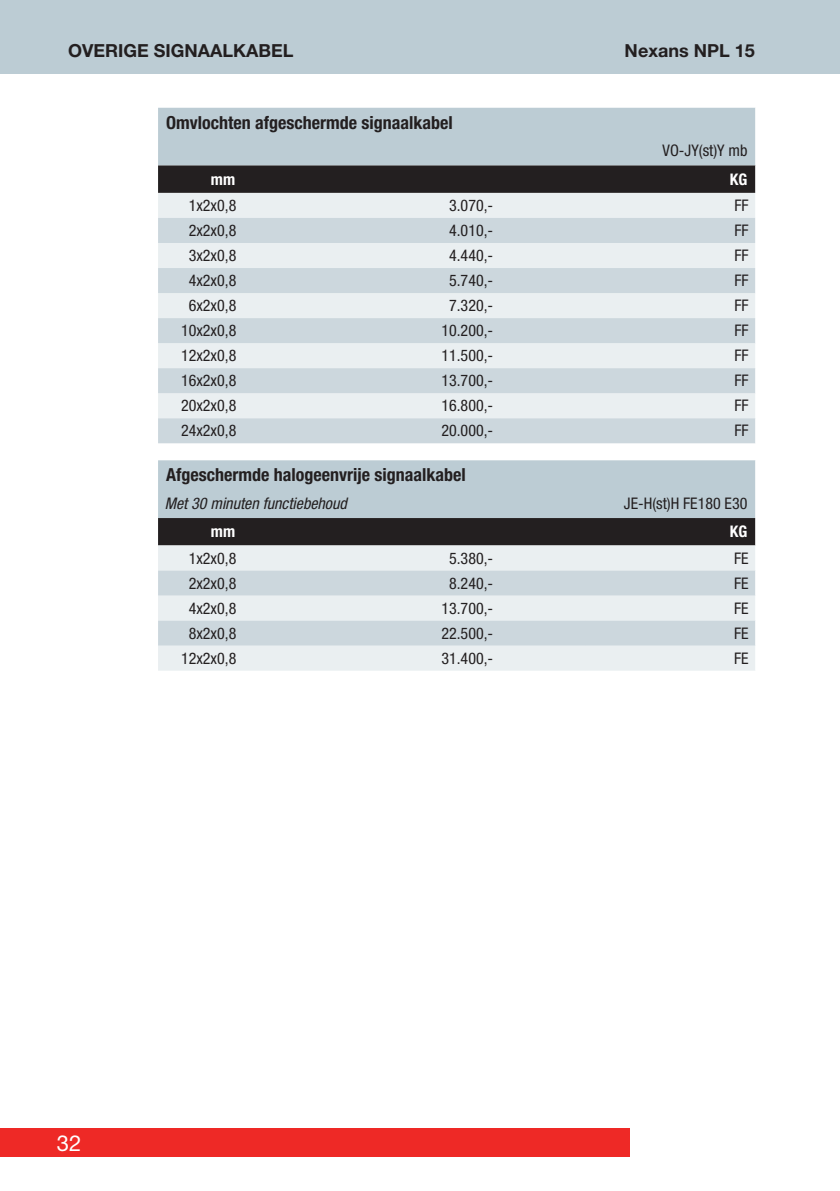
<style>
.page{position:relative;width:840px;height:1191px;background:#fff}
.page>*{position:absolute;margin:0;border:0;box-sizing:border-box;transform-origin:0 0}
.t1{font:22px "Helvetica Neue LT Std";color:#fff}
.koptekst{font:700 condensed 18px "Helvetica Neue LT Std";color:#231f20}
.kopregel_links{font:700 18px "Helvetica Neue LT Std";color:#231f20}
.kopregel_rechts{font:700 18px "Helvetica Neue LT Std";color:#231f20}
.body_rijen{font:condensed 16px "Helvetica Neue LT Std";color:#231f20}
.toc_indexering{font:condensed 16px "Helvetica Neue LT Std";color:#231f20}
.body_tekst_italic_8p{font:italic condensed 16px "Helvetica Neue LT Std";color:#231f20}
.kolomtitel_rij{font:700 condensed 16px "Helvetica Neue LT Std";color:#fff}
</style>
<div class="page">
<div style="left:0;top:0;width:839px;height:74px;background:#bcccd4"></div>
<div style="left:0;top:1128px;width:629px;height:29px;background:#ee2926"></div>
<svg style="left:158px;top:108px;width:598px;height:335px;background:#c6cfd3"></svg>
<svg style="left:158px;top:670px;width:597px;height:1px"></svg>
<svg style="left:158px;top:460px;width:598px;height:210px;background:#bcc4c9"></svg>
<p class="kopregel_links" style="left:68px;top:39px;width:227px">OVERIGE SIGNAALKABEL</p>
<p class="kopregel_rechts" style="left:624px;top:39px;width:132px">Nexans NPL 15</p>
<p class="koptekst" style="left:166px;top:111px;width:288px">Omvlochten afgeschermde signaalkabel</p>
<p class="toc_indexering" style="left:662px;top:141px;width:86px">VO-JY(st)Y mb</p>
<p class="kolomtitel_rij" style="left:211px;top:169px;width:26px">mm</p>
<p class="kolomtitel_rij" style="left:729px;top:169px;width:19px">KG</p>
<p class="body_rijen" style="left:189px;top:196px;width:49px">1x2x0,8</p>
<p class="body_rijen" style="left:449px;top:196px;width:46px">3.070,-</p>
<p class="body_rijen" style="left:734px;top:196px;width:16px">FF</p>
<p class="body_rijen" style="left:189px;top:221px;width:49px">2x2x0,8</p>
<p class="body_rijen" style="left:449px;top:221px;width:46px">4.010,-</p>
<p class="body_rijen" style="left:734px;top:221px;width:16px">FF</p>
<p class="body_rijen" style="left:189px;top:246px;width:49px">3x2x0,8</p>
<p class="body_rijen" style="left:449px;top:246px;width:46px">4.440,-</p>
<p class="body_rijen" style="left:734px;top:246px;width:16px">FF</p>
<p class="body_rijen" style="left:189px;top:271px;width:49px">4x2x0,8</p>
<p class="body_rijen" style="left:449px;top:271px;width:46px">5.740,-</p>
<p class="body_rijen" style="left:734px;top:271px;width:16px">FF</p>
<p class="body_rijen" style="left:189px;top:296px;width:49px">6x2x0,8</p>
<p class="body_rijen" style="left:449px;top:296px;width:46px">7.320,-</p>
<p class="body_rijen" style="left:734px;top:296px;width:16px">FF</p>
<p class="body_rijen" style="left:181px;top:321px;width:57px">10x2x0,8</p>
<p class="body_rijen" style="left:441px;top:321px;width:53px">10.200,-</p>
<p class="body_rijen" style="left:734px;top:321px;width:16px">FF</p>
<p class="body_rijen" style="left:181px;top:346px;width:57px">12x2x0,8</p>
<p class="body_rijen" style="left:441px;top:346px;width:53px">11.500,-</p>
<p class="body_rijen" style="left:734px;top:346px;width:16px">FF</p>
<p class="body_rijen" style="left:181px;top:371px;width:57px">16x2x0,8</p>
<p class="body_rijen" style="left:441px;top:371px;width:53px">13.700,-</p>
<p class="body_rijen" style="left:734px;top:371px;width:16px">FF</p>
<p class="body_rijen" style="left:181px;top:396px;width:57px">20x2x0,8</p>
<p class="body_rijen" style="left:441px;top:396px;width:53px">16.800,-</p>
<p class="body_rijen" style="left:734px;top:396px;width:16px">FF</p>
<p class="body_rijen" style="left:181px;top:421px;width:57px">24x2x0,8</p>
<p class="body_rijen" style="left:441px;top:421px;width:53px">20.000,-</p>
<p class="body_rijen" style="left:734px;top:421px;width:16px">FF</p>
<p class="koptekst" style="left:166px;top:464px;width:301px">Afgeschermde halogeenvrije signaalkabel</p>
<p class="body_tekst_italic_8p" style="left:165px;top:494px;width:183px">Met 30 minuten functiebehoud</p>
<p class="toc_indexering" style="left:623px;top:494px;width:125px">JE-H(st)H FE180 E30</p>
<p class="kolomtitel_rij" style="left:211px;top:522px;width:26px">mm</p>
<p class="kolomtitel_rij" style="left:729px;top:522px;width:19px">KG</p>
<p class="body_rijen" style="left:189px;top:549px;width:49px">1x2x0,8</p>
<p class="body_rijen" style="left:449px;top:549px;width:46px">5.380,-</p>
<p class="body_rijen" style="left:733px;top:549px;width:16px">FE</p>
<p class="body_rijen" style="left:189px;top:574px;width:49px">2x2x0,8</p>
<p class="body_rijen" style="left:449px;top:574px;width:46px">8.240,-</p>
<p class="body_rijen" style="left:733px;top:574px;width:16px">FE</p>
<p class="body_rijen" style="left:189px;top:599px;width:49px">4x2x0,8</p>
<p class="body_rijen" style="left:441px;top:599px;width:53px">13.700,-</p>
<p class="body_rijen" style="left:733px;top:599px;width:16px">FE</p>
<p class="body_rijen" style="left:189px;top:624px;width:49px">8x2x0,8</p>
<p class="body_rijen" style="left:441px;top:624px;width:53px">22.500,-</p>
<p class="body_rijen" style="left:733px;top:624px;width:16px">FE</p>
<p class="body_rijen" style="left:181px;top:649px;width:57px">12x2x0,8</p>
<p class="body_rijen" style="left:441px;top:649px;width:53px">31.400,-</p>
<p class="body_rijen" style="left:733px;top:649px;width:16px">FE</p>
<p class="t1" style="left:57px;top:1129px;width:26px">32</p>
</div>
